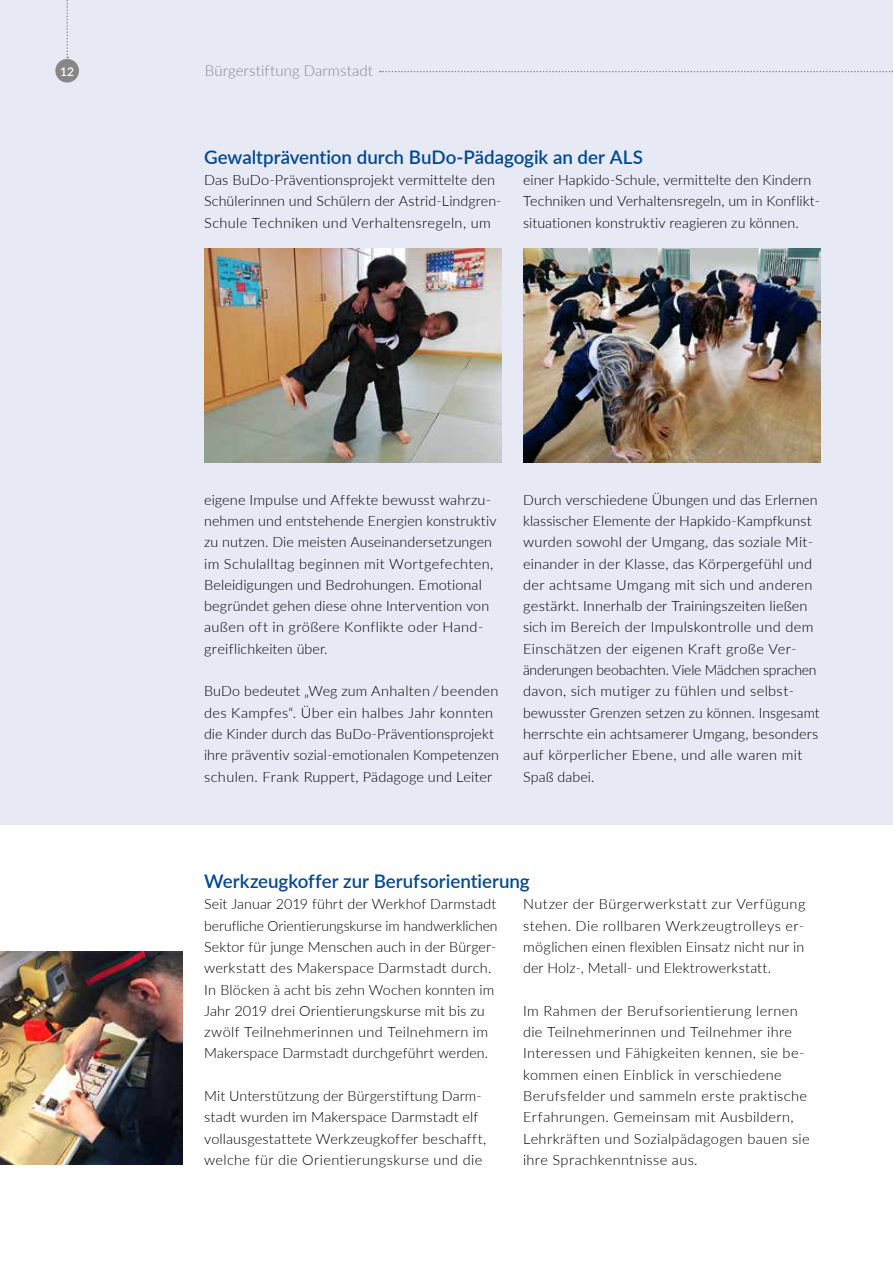
<style>
.page{position:relative;width:893px;height:1263px;background:#fff}
.page>*{position:absolute;margin:0;border:0;box-sizing:border-box;transform-origin:0 0}
.t1{font:600 18.75px "Lato";color:#004993}
.t2{font:300 15px "Lato";letter-spacing:.005em;color:#878786}
.t3{font:300 14.25px/21.3px "Lato";letter-spacing:.01em;color:#000}
.t4{font:600 12px "Lato";color:#fff}
</style>
<div class="page">
<div style="left:0;top:0;width:893px;height:824px;background:#e7e9f5"></div>
<img style="left:0;top:952px;width:183px;height:213px">
<div style="left:55px;top:59px;width:24px;height:24px;background:#878786;border-radius:50%"></div>
<svg style="left:66px;top:0;width:2px;height:58px"></svg>
<svg style="left:380px;top:71px;width:513px;height:1px"></svg>
<img style="left:523px;top:249px;width:298px;height:213px">
<img style="left:205px;top:249px;width:297px;height:213px">
<p class="t4" style="left:60px;top:62px;width:15px">12</p>
<p class="t2" style="left:205px;top:60px;width:170px">Bürgerstiftung Darmstadt</p>
<h1 class="t1" style="left:204px;top:143px;width:440px">Gewaltprävention durch BuDo-Pädagogik an der ALS</h1>
<p class="t3" style="left:204px;top:169px;width:299px">Das BuDo-Präventionsprojekt vermittelte den<br>Schülerinnen und Schülern der Astrid-Lindgren-<br>Schule Techniken und Verhaltensregeln, um</p>
<p class="t3" style="left:523px;top:169px;width:299px">einer Hapkido-Schule, vermittelte den Kindern<br>Techniken und Verhaltensregeln, um in Konflikt&shy;situationen konstruktiv reagieren zu können.</p>
<p class="t3" style="left:204px;top:488px;width:294px">eigene Impulse und Affekte bewusst wahrzu&shy;nehmen und entstehende Energien konstruktiv zu nutzen. Die meisten Auseinandersetzungen im Schulalltag beginnen mit Wortgefechten, Beleidigungen und Bedrohungen. Emotional begründet gehen diese ohne Intervention von außen oft in größere Konflikte oder Hand&shy;greiflichkeiten über.</p>
<p class="t3" style="left:204px;top:680px;width:296px">BuDo bedeutet „Weg zum Anhalten / beenden des Kampfes“. Über ein halbes Jahr konnten die Kinder durch das BuDo-Präventionsprojekt ihre präventiv sozial-emotionalen Kompetenzen schulen. Frank Ruppert, Pädagoge und Leiter</p>
<p class="t3" style="left:523px;top:488px;width:298px">Durch verschiedene Übungen und das Erlernen klassischer Elemente der Hapkido-Kampfkunst wurden sowohl der Umgang, das soziale Mit&shy;einander in der Klasse, das Körpergefühl und der achtsame Umgang mit sich und anderen gestärkt. Innerhalb der Trainingszeiten ließen sich im Bereich der Impulskontrolle und dem Einschätzen der eigenen Kraft große Ver&shy;änderungen beobachten. Viele Mädchen sprachen davon, sich mutiger zu fühlen und selbst&shy;bewusster Grenzen setzen zu können. Insgesamt herrschte ein achtsamerer Umgang, besonders auf körperlicher Ebene, und alle waren mit Spaß dabei.</p>
<h1 class="t1" style="left:204px;top:868px;width:327px">Werkzeugkoffer zur Berufsorientierung</h1>
<p class="t3" style="left:204px;top:893px;width:295px">Seit Januar 2019 führt der Werkhof Darmstadt berufliche Orientierungskurse im handwerklichen Sektor für junge Menschen auch in der Bürger&shy;werkstatt des Makerspace Darmstadt durch.<br>In Blöcken à acht bis zehn Wochen konnten im Jahr 2019 drei Orientierungskurse mit bis zu zwölf Teilnehmerinnen und Teilnehmern im Makerspace Darmstadt durchgeführt werden.</p>
<p class="t3" style="left:204px;top:1085px;width:284px">Mit Unterstützung der Bürgerstiftung Darm&shy;stadt wurden im Makerspace Darmstadt elf vollausgestattete Werkzeugkoffer beschafft, welche für die Orientierungskurse und die</p>
<p class="t3" style="left:523px;top:893px;width:284px;text-align:justify">Nutzer der Bürgerwerkstatt zur Verfügung stehen. Die rollbaren Werkzeugtrolleys er&shy;möglichen einen flexiblen Einsatz nicht nur in der Holz-, Metall- und Elektrowerkstatt.</p>
<p class="t3" style="left:523px;top:999px;width:288px">Im Rahmen der Berufsorientierung lernen die Teilnehmerinnen und Teilnehmer ihre Interessen und Fähigkeiten kennen, sie be&shy;kommen einen Einblick in verschiedene Berufsfelder und sammeln erste praktische Erfahrungen. Gemeinsam mit Ausbildern, Lehrkräften und Sozialpädagogen bauen sie ihre Sprachkenntnisse aus.</p>
</div>
